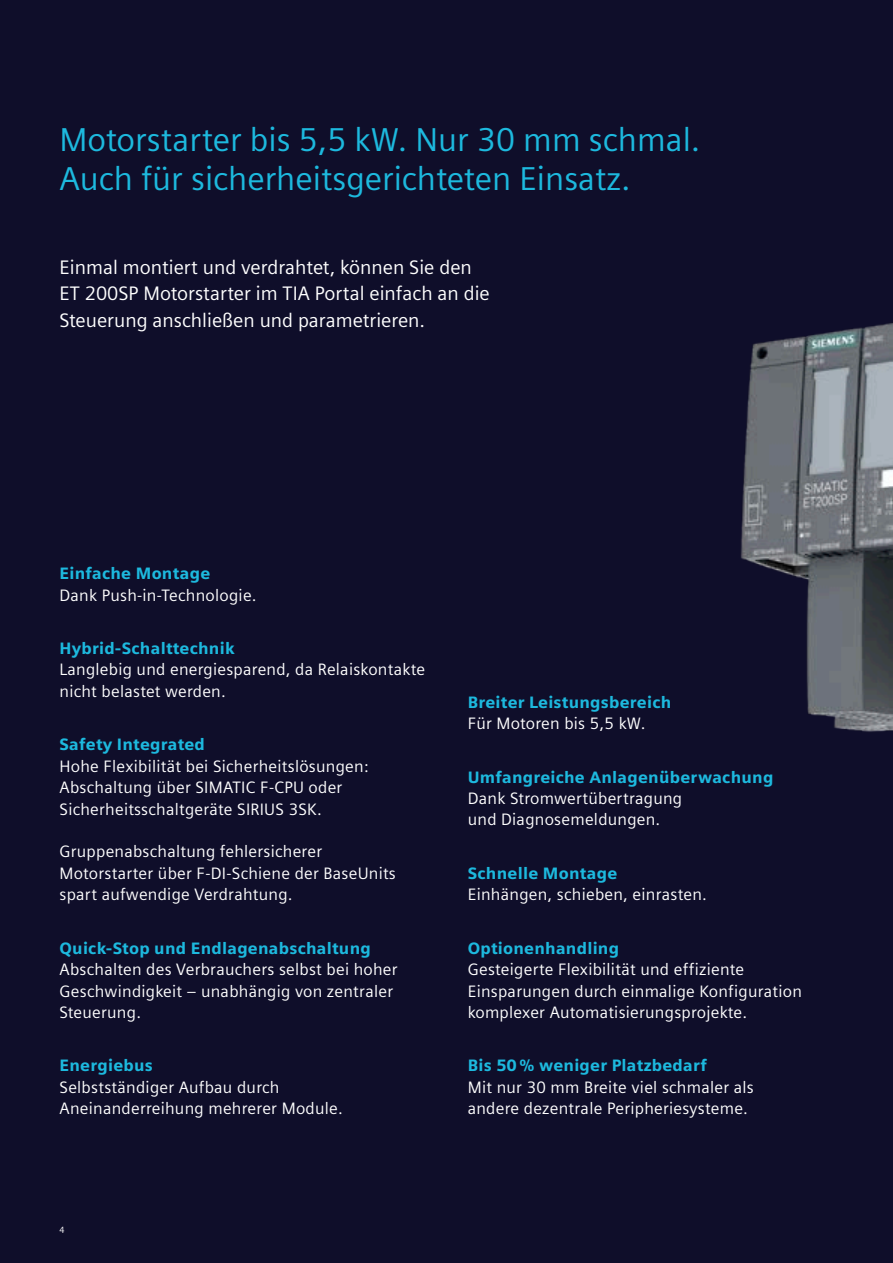
<style>
.page{position:relative;width:893px;height:1263px;background:#0f0e2a}
.page>*{position:absolute;margin:0;border:0;box-sizing:border-box;transform-origin:0 0}
.t1{font:33px/39.6px "Siemens Sans Global";color:#1db9de}
.t2{font:19.5px/26.5px "Siemens Sans Global";color:#fff}
.t3{font:16.5px/21.5px "Siemens Sans Global";letter-spacing:.015em;color:#fff}
.t4{font:900 16.5px "Siemens Sans";letter-spacing:.015em;color:#1db9de}
.t5{font:9px "Siemens Sans Global";color:#fff}
</style>
<div class="page">
<img style="left:741px;top:323px;width:152px;height:409px">
<h1 class="t1" style="left:60px;top:121px;width:642px">Motorstarter bis 5,5 kW. Nur 30 mm schmal.<br>Auch für sicherheitsgerichteten Einsatz.</h1>
<p class="t2" style="left:60px;top:254px;width:432px">Einmal montiert und verdrahtet, können Sie den<br>ET 200SP Motorstarter im TIA Portal einfach an die<br>Steuerung anschließen und parametrieren.</p>
<p class="t4" style="left:60px;top:564px;width:152px">Einfache Montage</p>
<p class="t3" style="left:60px;top:585px;width:199px">Dank Push-in-Technologie.</p>
<p class="t4" style="left:60px;top:638px;width:177px">Hybrid-Schalttechnik</p>
<p class="t3" style="left:60px;top:660px;width:367px">Langlebig und energiesparend, da Relaiskontakte nicht belastet werden.</p>
<p class="t4" style="left:60px;top:735px;width:147px">Safety Integrated</p>
<p class="t3" style="left:60px;top:756px;width:311px">Hohe Flexibilität bei Sicherheitslösungen:<br>Abschaltung über SIMATIC F-CPU oder<br>Sicherheitsschaltgeräte SIRIUS 3SK.</p>
<p class="t3" style="left:60px;top:841px;width:338px">Gruppenabschaltung fehlersicherer<br>Motorstarter über F-DI-Schiene der BaseUnits spart aufwendige Verdrahtung.</p>
<p class="t4" style="left:60px;top:938px;width:313px">Quick-Stop und Endlagenabschaltung</p>
<p class="t3" style="left:60px;top:959px;width:340px">Abschalten des Verbrauchers selbst bei hoher<br>Geschwindigkeit – unabhängig von zentraler<br>Steuerung.</p>
<p class="t4" style="left:60px;top:1056px;width:95px">Energiebus</p>
<p class="t3" style="left:60px;top:1077px;width:285px">Selbstständiger Aufbau durch<br>Aneinanderreihung mehrerer Module.</p>
<p class="t5" style="left:60px;top:1223px;width:7px">4</p>
<p class="t4" style="left:468px;top:692px;width:205px">Breiter Leistungsbereich</p>
<p class="t3" style="left:468px;top:713px;width:179px">Für Motoren bis 5,5 kW.</p>
<p class="t4" style="left:468px;top:767px;width:307px">Umfangreiche Anlagenüberwachung</p>
<p class="t3" style="left:468px;top:788px;width:216px">Dank Stromwertübertragung und Diagnosemeldungen.</p>
<p class="t4" style="left:468px;top:863px;width:151px">Schnelle Montage</p>
<p class="t3" style="left:468px;top:884px;width:241px">Einhängen, schieben, einrasten.</p>
<p class="t4" style="left:468px;top:938px;width:153px">Optionenhandling</p>
<p class="t3" style="left:468px;top:959px;width:336px">Gesteigerte Flexibilität und effiziente<br>Einsparungen durch einmalige Konfiguration komplexer Automatisierungsprojekte.</p>
<p class="t4" style="left:468px;top:1056px;width:241px">Bis 50 % weniger Platzbedarf</p>
<p class="t3" style="left:468px;top:1077px;width:288px">Mit nur 30 mm Breite viel schmaler als andere dezentrale Peripheriesysteme.</p>
</div>
